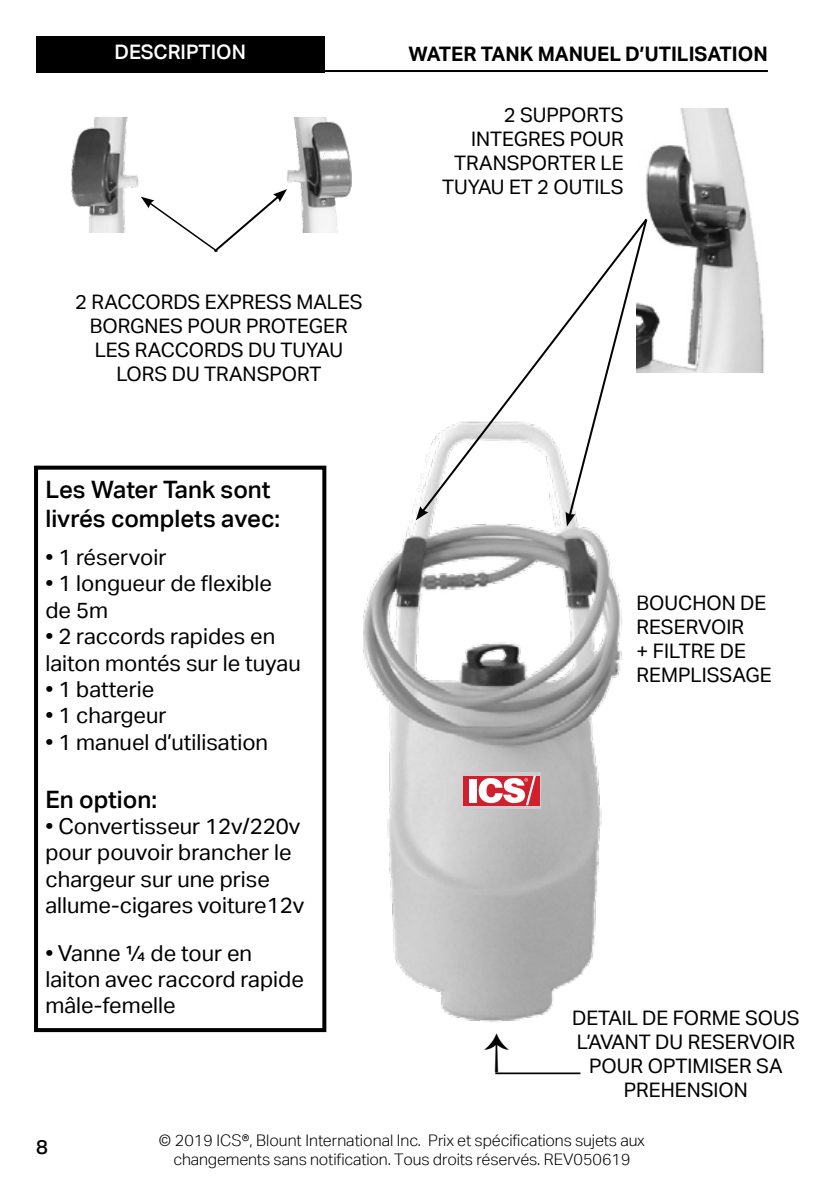
<style>
.page{position:relative;width:840px;height:1191px;background:#fff}
.page>*{position:absolute;margin:0;border:0;box-sizing:border-box;transform-origin:0 0}
.t1{font:48px "Minion Pro";color:#000}
.t2{font:500 24px/28.8px "Aktiv Grotesk";color:#000}
.t3{font:22px/26.4px "Aktiv Grotesk";color:#000}
.t4{font:20px/24px "Aktiv Grotesk";color:#000;text-align:center}
.t5{font:700 20px "Aktiv Grotesk";color:#000}
.t6{font:500 20px "Aktiv Grotesk";color:#fff}
.t7{font:500 20px "Aktiv Grotesk";color:#000}
.t8{font:300 16px/19.2px "Aktiv Grotesk";letter-spacing:-.01em;color:#000;text-align:center}
</style>
<div class="page">
<div style="left:36px;top:36px;width:288px;height:36px;background:#000"></div>
<hr style="left:36px;top:70px;width:731px;height:2px;background:#000">
<div style="left:34px;top:465px;width:292px;height:567px;border:4px solid #000"></div>
<img style="left:646px;top:108px;width:118px;height:264px">
<img style="left:71px;top:117px;width:281px;height:116px">
<img style="left:363px;top:488px;width:259px;height:534px">
<svg style="left:141px;top:189px;width:146px;height:63px"></svg>
<svg style="left:419px;top:216px;width:230px;height:298px"></svg>
<svg style="left:415px;top:506px;width:13px;height:14px"></svg>
<svg style="left:565px;top:217px;width:83px;height:309px"></svg>
<div style="left:462px;top:772px;width:78px;height:36px;background:linear-gradient(to right,#cbcdce,#cbcdce)"></div>
<div style="left:463px;top:776px;width:77px;height:29px;background:#d0202e"></div>
<div style="left:468px;top:778px;width:8px;height:24px;background:#fff"></div>
<svg style="left:478px;top:776px;width:57px;height:29px"></svg>
<hr style="left:495px;top:1072px;width:85px;height:2px;background:#000">
<p class="t6" style="left:114px;top:40px;width:133px">DESCRIPTION</p>
<p class="t4" style="left:75px;top:290px;width:289px">2 RACCORDS EXPRESS MALES<br>BORGNES POUR PROTEGER<br>LES RACCORDS DU TUYAU<br>LORS DU TRANSPORT</p>
<p class="t2" style="left:45px;top:474px;width:236px">Les Water Tank sont livrés complets avec:</p>
<p class="t3" style="left:45px;top:544px;width:122px">• 1 réservoir</p>
<p class="t3" style="left:45px;top:570px;width:228px">• 1 longueur de flexible de 5m</p>
<p class="t3" style="left:45px;top:623px;width:257px">• 2 raccords rapides en laiton montés sur le tuyau</p>
<p class="t3" style="left:45px;top:676px;width:110px">• 1 batterie</p>
<p class="t3" style="left:45px;top:702px;width:122px">• 1 chargeur</p>
<p class="t3" style="left:45px;top:728px;width:224px">• 1 manuel d’utilisation</p>
<p class="t2" style="left:45px;top:784px;width:113px">En option:</p>
<p class="t3" style="left:45px;top:812px;width:260px">• Convertisseur 12v/220v pour pouvoir brancher le chargeur sur une prise allume-cigares voiture12v</p>
<p class="t3" style="left:45px;top:940px;width:260px">• Vanne ¼ de tour en laiton avec raccord rapide mâle-femelle</p>
<p class="t5" style="left:408px;top:42px;width:360px">WATER TANK MANUEL D’UTILISATION</p>
<p class="t4" style="left:442px;top:103px;width:183px;text-align:right">2 SUPPORTS<br>INTEGRES POUR<br>TRANSPORTER LE<br>TUYAU ET 2 OUTILS</p>
<p class="t4" style="left:636px;top:590px;width:136px;text-align:left">BOUCHON DE<br>RESERVOIR<br>+ FILTRE DE<br>REMPLISSAGE</p>
<h1 class="t1" style="left:531px;top:1032px;width:44px;rotate:90deg">←</h1>
<p class="t4" style="left:571px;top:1006px;width:229px">DETAIL DE FORME SOUS<br>L’AVANT DU RESERVOIR<br>POUR OPTIMISER SA<br>PREHENSION</p>
<p class="t7" style="left:36px;top:1135px;width:13px">8</p>
<p class="t8" style="left:159px;top:1130px;width:487px">© 2019 ICS®, Blount International Inc. Prix et spécifications sujets aux changements sans notification. Tous droits réservés. REV050619</p>
</div>
